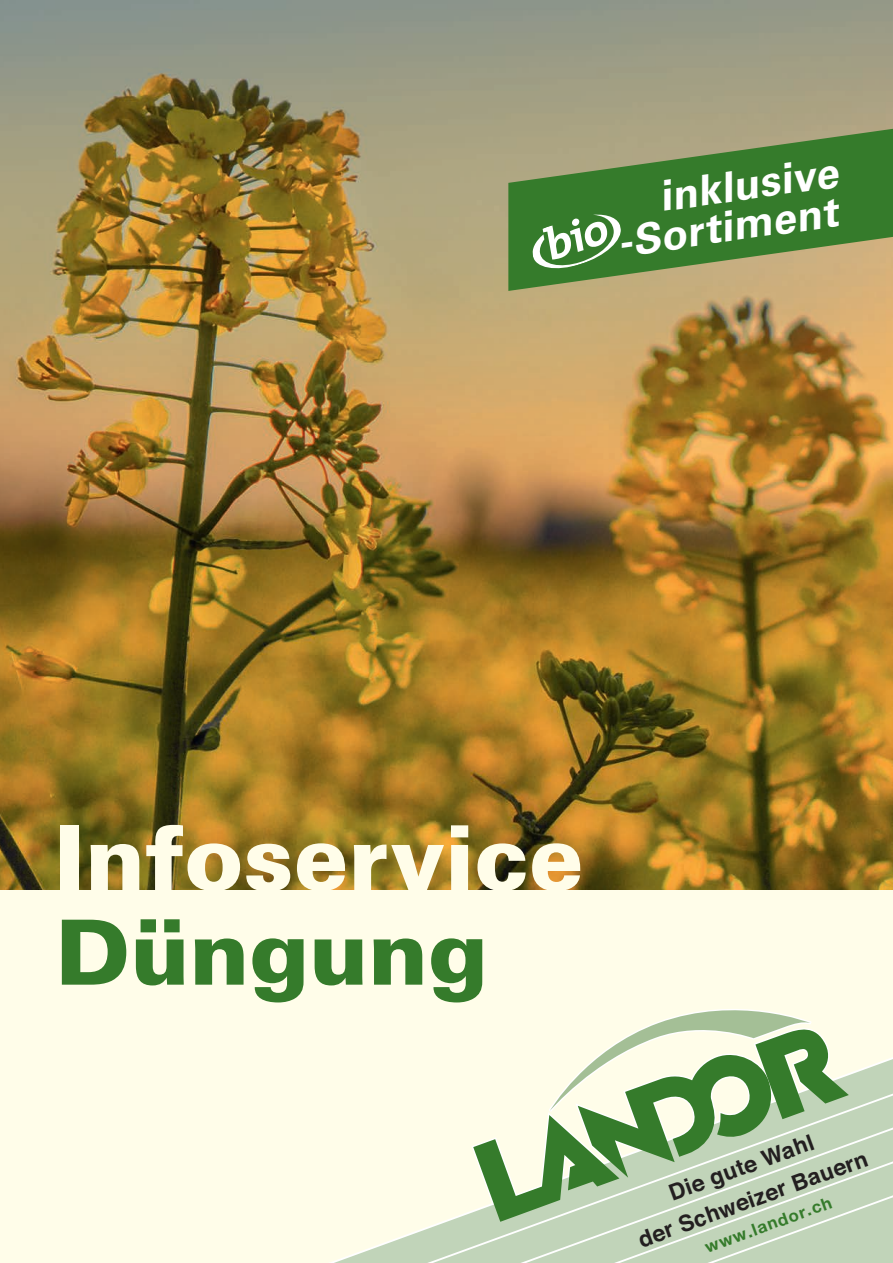
<style>
.page{position:relative;width:893px;height:1263px;background:#fffde9}
.page>*{position:absolute;margin:0;border:0;box-sizing:border-box;transform-origin:0 0}
.t1{font:900 90px "Univers LT Pro 75";letter-spacing:-.005em;color:#fffde9}
.t2{font:900 90px "Univers LT Pro 75";letter-spacing:-.005em;color:#357b2b}
.t3{font:700 42px/39px "Univers LT Pro 65";color:#fff;text-align:right}
.t4{font:700 22.5px/33.8px "Helvetica";color:#231f20;text-align:center}
.t5{font:700 16.8px "Helvetica Neue";color:#357b2b}
</style>
<div class="page">
<img style="left:0;top:0;width:893px;height:890px">
<svg style="left:508px;top:129px;width:385px;height:162px;background:#678c4a"></svg>
<svg style="left:532px;top:211px;width:91px;height:64px;background:#6a9e63"></svg>
<svg style="left:330px;top:1057px;width:563px;height:206px"></svg>
<svg style="left:348px;top:1081px;width:545px;height:182px"></svg>
<svg style="left:470px;top:1009px;width:383px;height:216px"></svg>
<h2 class="t3" style="left:610px;top:182px;width:229px;rotate:-8deg">inklusive -Sortiment</h2>
<h1 class="t1" style="left:55px;top:795px;width:530px">Infoservice</h1>
<h1 class="t2" style="left:55px;top:890px;width:434px">Düngung</h1>
<p class="t4" style="left:621px;top:1191px;width:244px;rotate:-20deg">Die gute Wahl<br>der Schweizer Bauern</p>
<p class="t5" style="left:702px;top:1237px;width:135px;rotate:-20deg">www.landor.ch</p>
</div>
